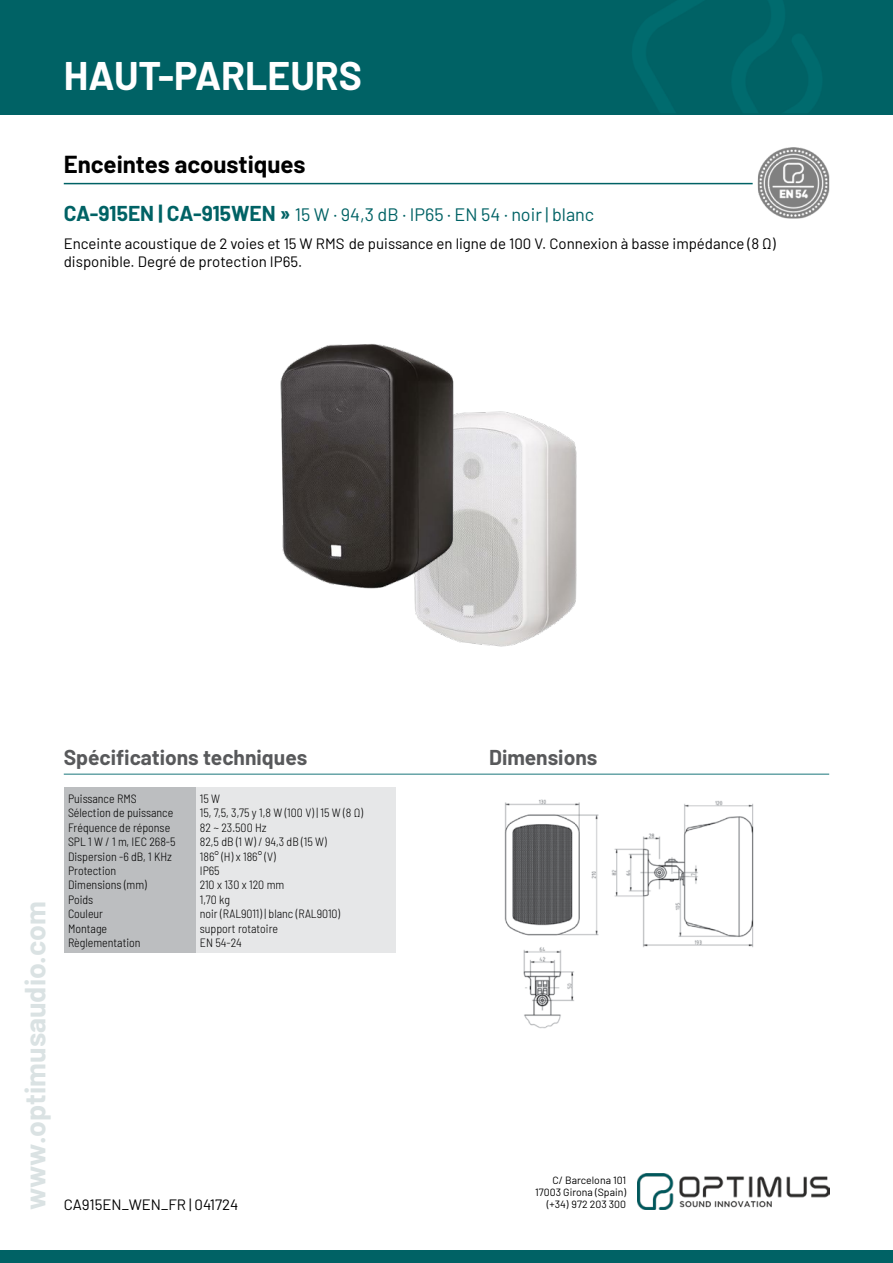
<style>
.page{position:relative;width:893px;height:1263px;background:#fff}
.page>*{position:absolute;margin:0;border:0;box-sizing:border-box;transform-origin:0 0}
.t1{font:700 39px "Barlow";color:#fff}
.t2{font:700 28.5px "Barlow";color:#dae2e3}
.t3{font:700 24px "Barlow";color:#000}
.t4{font:700 21px "Barlow";color:#58595b}
.t5{font:18px "Barlow";color:#006265}
.t6{font:15px/18px "Barlow";color:#000}
.t7{font:300 semi-condensed 12px/14.4px "Barlow";color:#000}
.t8{font:10.5px/12px "Barlow";color:#000;text-align:right}
.s1{font-weight:700;font-size:21px}
</style>
<div class="page">
<div style="left:0;top:0;width:893px;height:115px;background:#006265"></div>
<img style="left:638px;top:1174px;width:191px;height:35px">
<div style="left:0;top:1250px;width:893px;height:13px;background:#006265"></div>
<hr style="left:64px;top:774px;width:765px;height:1px;background:#1a767b">
<hr style="left:64px;top:183px;width:689px;height:1px;background:#006265">
<img style="left:758px;top:147px;width:71px;height:72px">
<div style="left:64px;top:787px;width:132px;height:165px;background:#bcbec0"></div>
<div style="left:196px;top:787px;width:199px;height:165px;background:#e6e7e8"></div>
<img style="left:504px;top:799px;width:250px;height:230px">
<img style="left:414px;top:411px;width:163px;height:236px">
<img style="left:280px;top:344px;width:195px;height:259px">
<h1 class="t1" style="left:64px;top:47px;width:300px">HAUT-PARLEURS</h1>
<h3 class="t3" style="left:64px;top:146px;width:243px">Enceintes acoustiques</h3>
<h3 class="t5" style="left:64px;top:201px;width:532px"><span class="s1">CA-915EN | CA-915WEN »</span> 15 W · 94,3 dB · IP65 · EN 54 · noir | blanc</h3>
<p class="t6" style="left:64px;top:233px;width:713px">Enceinte acoustique de 2 voies et 15 W RMS de puissance en ligne de 100 V. Connexion à basse impédance (8 Ω) disponible. Degré de protection IP65.</p>
<h2 class="t2" style="left:14px;top:1210px;width:310px;rotate:-90deg">www.optimusaudio.com</h2>
<h3 class="t4" style="left:64px;top:742px;width:245px">Spécifications techniques</h3>
<h3 class="t4" style="left:489px;top:742px;width:110px">Dimensions</h3>
<p class="t7" style="left:68px;top:790px;width:109px">Puissance RMS<br>Sélection de puissance<br>Fréquence de réponse<br>SPL 1 W / 1 m, IEC 268-5<br>Dispersion -6 dB, 1 KHz<br>Protection<br>Dimensions (mm)<br>Poids<br>Couleur<br>Montage<br>Règlementation</p>
<p class="t7" style="left:200px;top:790px;width:165px">15 W<br>15, 7,5, 3,75 y 1,8 W (100 V) | 15 W (8 Ω)<br>82 ~ 23.500 Hz<br>82,5 dB (1 W) / 94,3 dB (15 W)<br>186° (H) x 186° (V)<br>IP65<br>210 x 130 x 120 mm<br>1,70 kg<br>noir (RAL9011) | blanc (RAL9010) support rotatoire<br>EN 54-24</p>
<p class="t6" style="left:64px;top:1194px;width:176px">CA915EN_WEN_FR | 041724</p>
<p class="t8" style="left:535px;top:1173px;width:92px">C/ Barcelona 101<br>17003 Girona (Spain)</p>
<p class="t8" style="left:547px;top:1197px;width:81px">(+34) 972 203 300</p>
</div>
